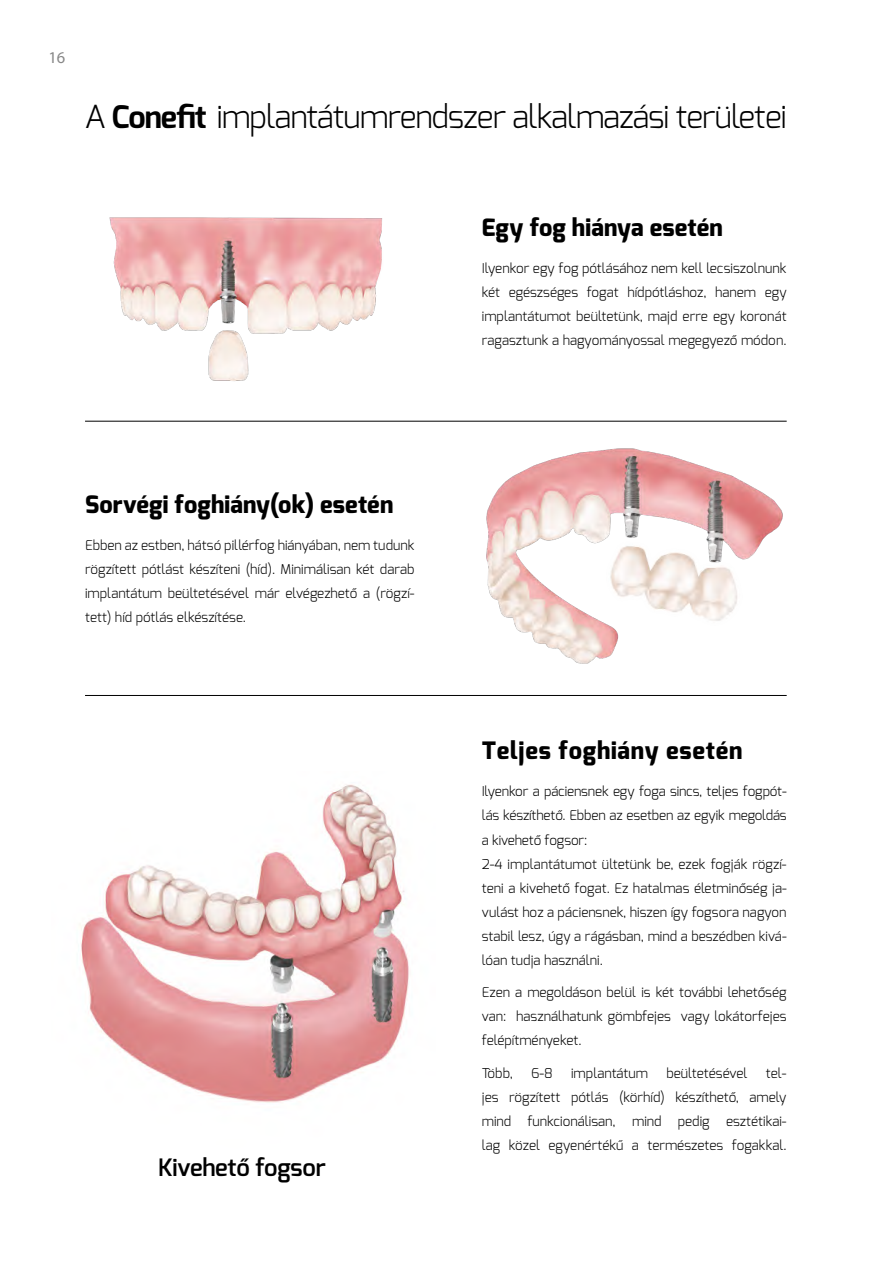
<style>
.page{position:relative;width:893px;height:1263px;background:#fff}
.page>*{position:absolute;margin:0;border:0;box-sizing:border-box;transform-origin:0 0}
.t1{font:300 31.8px "Exo";letter-spacing:-.03em;color:#000}
.t2{font:800 24px "Exo";letter-spacing:.01em;color:#000}
.t3{font:800 24px "Exo";letter-spacing:.03em;color:#000}
.t4{font:600 24px "Exo";letter-spacing:-.01em;color:#000}
.t5{font:16.5px "Myriad Pro";color:#878787}
.t6{font:300 13.5px/24px "Exo";color:#000;text-align:justify}
.s1{font-weight:700;font-size:31.05px}
</style>
<div class="page">
<img style="left:109px;top:217px;width:274px;height:164px">
<img style="left:461px;top:420px;width:326px;height:244px">
<img style="left:80px;top:784px;width:329px;height:319px">
<hr style="left:85px;top:695px;width:702px;height:1px;background:#000">
<hr style="left:85px;top:421px;width:702px;height:1px;background:#000">
<p class="t5" style="left:48px;top:47px;width:18px">16</p>
<h1 class="t1" style="left:84px;top:96px;width:704px">A <span class="s1">Conefit</span> implantátumrendszer alkalmazási területei</h1>
<h2 class="t2" style="left:482px;top:212px;width:242px">Egy fog hiánya esetén</h2>
<p class="t6" style="left:482px;top:256px;width:306px">Ilyenkor egy fog pótlásához nem kell lecsiszolnunk két egészséges fogat hídpótláshoz, hanem egy implantátumot beültetünk, majd erre egy koronát ragasztunk a hagyományossal megegyező módon.</p>
<h2 class="t2" style="left:85px;top:489px;width:310px">Sorvégi foghiány(ok) esetén</h2>
<p class="t6" style="left:85px;top:533px;width:331px">Ebben az estben, hátsó pillérfog hiányában, nem tudunk rögzített pótlást készíteni (híd). Minimálisan két darab implantátum beültetésével már elvégezhető a (rögzí&shy;tett) híd pótlás elkészítése.</p>
<h2 class="t4" style="left:158px;top:1152px;width:169px">Kivehető fogsor</h2>
<h2 class="t3" style="left:482px;top:735px;width:262px">Teljes foghiány esetén</h2>
<p class="t6" style="left:482px;top:779px;width:306px;text-align:left">Ilyenkor a páciensnek egy foga sincs, teljes fogpót&shy;lás készíthető. Ebben az esetben az egyik megoldás a kivehető fogsor:<br>2-4 implantátumot ültetünk be, ezek fogják rögzí&shy;teni a kivehető fogat. Ez hatalmas életminőség ja&shy;vulást hoz a páciensnek, hiszen így fogsora nagyon stabil lesz, úgy a rágásban, mind a beszédben kivá&shy;lóan tudja használni.</p>
<p class="t6" style="left:482px;top:980px;width:306px">Ezen a megoldáson belül is két további lehetőség van: használhatunk gömbfejes vagy lokátorfejes felépítményeket.</p>
<p class="t6" style="left:482px;top:1061px;width:33px">Több,</p>
<p class="t6" style="left:531px;top:1061px;width:23px">6-8</p>
<p class="t6" style="left:571px;top:1061px;width:79px">implantátum</p>
<p class="t6" style="left:666px;top:1061px;width:83px">beültetésével</p>
<p class="t6" style="left:482px;top:1061px;width:306px;text-indent:284px">tel&shy;jes rögzített pótlás (körhíd) készíthető, amely mind funkcionálisan, mind pedig esztétikai&shy;lag közel egyenértékű a természetes fogakkal.</p>
</div>
